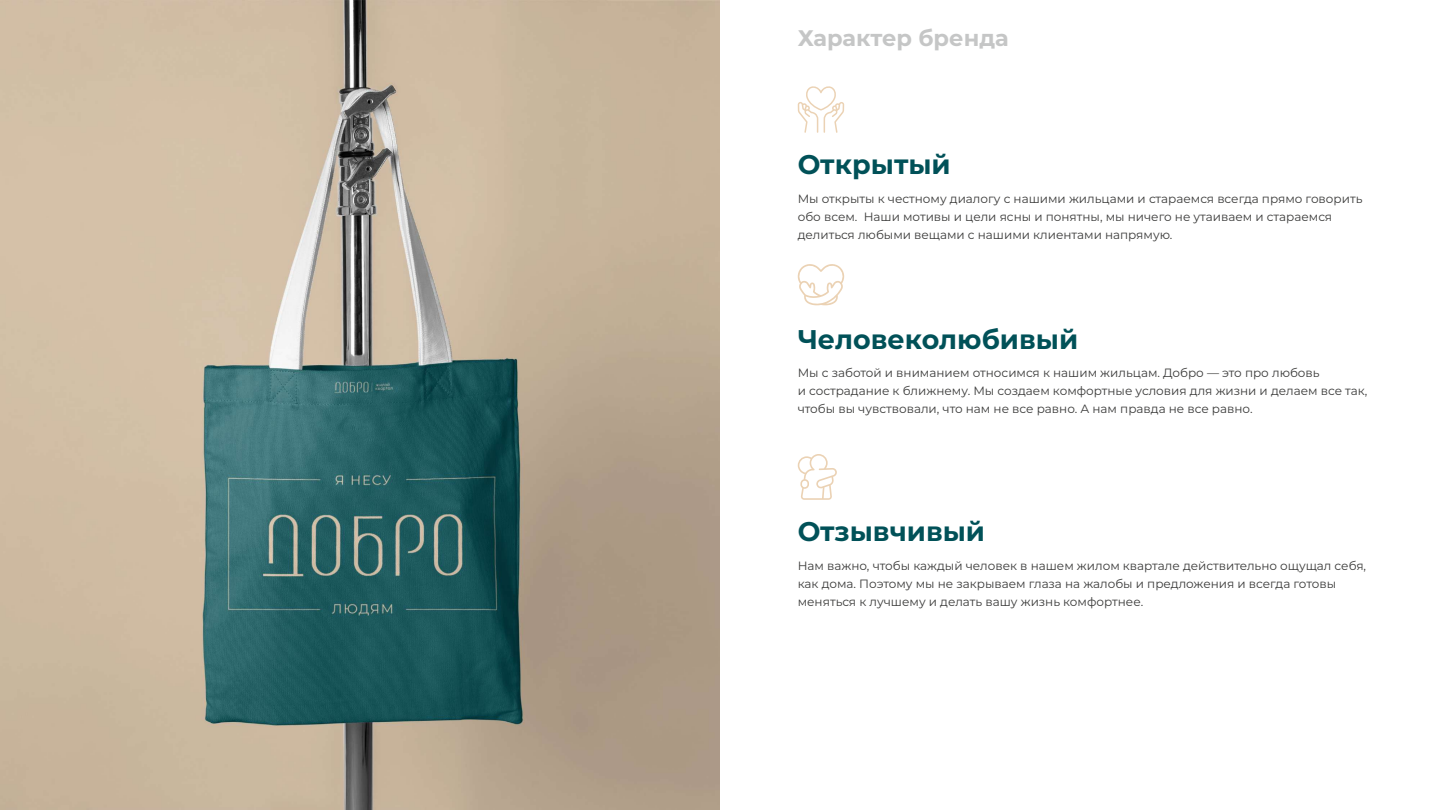
<style>
.page{position:relative;width:1440px;height:810px;background:#fff}
.page>*{position:absolute;margin:0;border:0;box-sizing:border-box;transform-origin:0 0}
.t1{font:700 27px "Montserrat";color:#015158}
.t2{font:700 22.5px "Montserrat";color:#c5c6c6}
.t3{font:12px/18px "Montserrat";color:#3a3a39}
</style>
<div class="page">
<img style="left:0;top:0;width:720px;height:810px">
<svg style="left:797px;top:264px;width:48px;height:41px"></svg>
<svg style="left:798px;top:454px;width:39px;height:46px"></svg>
<svg style="left:798px;top:86px;width:46px;height:47px"></svg>
<h2 class="t2" style="left:798px;top:22px;width:212px">Характер бренда</h2>
<h1 class="t1" style="left:798px;top:145px;width:155px">Открытый</h1>
<p class="t3" style="left:798px;top:190px;width:566px">Мы открыты к честному диалогу с нашими жильцами и стараемся всегда прямо говорить обо всем. Наши мотивы и цели ясны и понятны, мы ничего не утаиваем и стараемся делиться любыми вещами с нашими клиентами напрямую.</p>
<h1 class="t1" style="left:798px;top:319px;width:282px">Человеколюбивый</h1>
<p class="t3" style="left:798px;top:364px;width:571px">Мы с заботой и вниманием относимся к нашим жильцам. Добро — это про любовь<br>и сострадание к ближнему. Мы создаем комфортные условия для жизни и делаем все так, чтобы вы чувствовали, что нам не все равно. А нам правда не все равно.</p>
<h1 class="t1" style="left:798px;top:512px;width:189px">Отзывчивый</h1>
<p class="t3" style="left:798px;top:556px;width:570px">Нам важно, чтобы каждый человек в нашем жилом квартале действительно ощущал себя, как дома. Поэтому мы не закрываем глаза на жалобы и предложения и всегда готовы меняться к лучшему и делать вашу жизнь комфортнее.</p>
</div>
